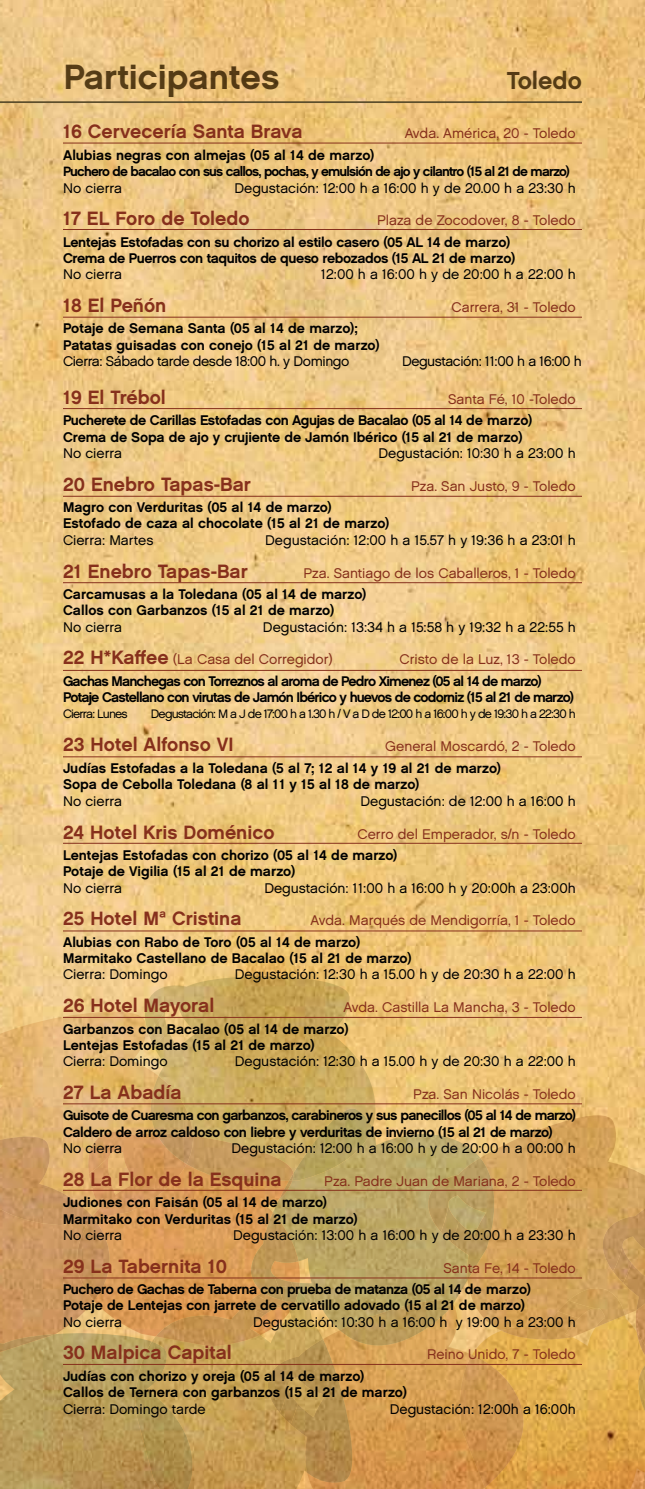
<style>
.page{position:relative;width:645px;height:1489px;background:#fff}
.page>*{position:absolute;margin:0;border:0;box-sizing:border-box;transform-origin:0 0}
.t1{font:35px "Chalet New York Nineteen Sixty";color:#5c4e2c}
.t2{font:24.5px "Chalet New York Nineteen Sixty";color:#5c4e2c}
.t3{font:19.25px "Chalet New York Nineteen Sixty";color:#86301c}
.t4{font:14px/16.4px "Chalet New York Nineteen Sixty";color:#000}
.t5{font:14px "Chalet London Nineteen Sixty";color:#000}
.t6{font:14px "Chalet London Nineteen Sixty";color:#86301c}
.t7{font:14px/16.4px "Chalet New York Nineteen Sixty";letter-spacing:-.045em;color:#000}
.t8{font:14px/16.4px "Chalet New York Nineteen Sixty";letter-spacing:-.06em;color:#000}
.t9{font:14px/16.4px "Chalet New York Nineteen Sixty";letter-spacing:-.02em;color:#000}
.t10{font:14px "Chalet London Nineteen Sixty";letter-spacing:-.03em;color:#000}
.t11{font:13.47px "Chalet New York Nineteen Sixty";letter-spacing:-.06em;color:#000}
.t12{font:12.25px "Chalet London Nineteen Sixty";letter-spacing:-.065em;color:#000}
.s1{font-family:"Chalet New York Nineteen Sixty";font-size:19.25px}
</style>
<div class="page">
<img style="left:0;top:0;width:645px;height:1011px">
<svg style="left:144px;top:976px;width:231px;height:35px;background:#d1ae62"></svg>
<svg style="left:0;top:1011px;width:645px;height:477px;background:#d0a55f"></svg>
<hr style="left:0;top:101px;width:582px;height:2px;background:#5c4e2c">
<hr style="left:63px;top:143px;width:519px;height:1px;background:#86301c">
<hr style="left:63px;top:229px;width:519px;height:1px;background:#86301c">
<hr style="left:63px;top:317px;width:519px;height:1px;background:#86301c">
<hr style="left:63px;top:408px;width:519px;height:1px;background:#86301c">
<hr style="left:63px;top:496px;width:519px;height:1px;background:#86301c">
<hr style="left:63px;top:582px;width:519px;height:1px;background:#86301c">
<hr style="left:63px;top:670px;width:519px;height:1px;background:#86301c">
<hr style="left:63px;top:756px;width:519px;height:1px;background:#86301c">
<hr style="left:63px;top:842px;width:519px;height:1px;background:#86301c">
<hr style="left:63px;top:930px;width:519px;height:1px;background:#86301c">
<hr style="left:63px;top:1016px;width:519px;height:1px;background:#86301c">
<hr style="left:63px;top:1103px;width:519px;height:1px;background:#86301c">
<hr style="left:63px;top:1189px;width:519px;height:1px;background:#86301c">
<hr style="left:63px;top:1277px;width:519px;height:1px;background:#86301c">
<hr style="left:63px;top:1363px;width:519px;height:1px;background:#86301c">
<h1 class="t1" style="left:63px;top:56px;width:218px">Participantes</h1>
<h2 class="t2" style="left:507px;top:66px;width:77px">Toledo</h2>
<h3 class="t3" style="left:63px;top:120px;width:241px">16 Cervecería Santa Brava</h3>
<p class="t6" style="left:405px;top:125px;width:173px">Avda. América, 20 - Toledo</p>
<p class="t4" style="left:63px;top:147px;width:313px">Alubias negras con almejas (05 al 14 de marzo)</p>
<p class="t11" style="left:63px;top:163px;width:508px">Puchero de bacalao con sus callos, pochas, y emulsión de ajo y cilantro (15 al 21 de marzo)</p>
<p class="t5" style="left:63px;top:179px;width:61px">No cierra</p>
<p class="t5" style="left:234px;top:179px;width:343px">Degustación: 12:00 h a 16:00 h y de 20.00 h a 23:30 h</p>
<h3 class="t3" style="left:63px;top:207px;width:188px">17 EL Foro de Toledo</h3>
<p class="t6" style="left:377px;top:212px;width:200px">Plaza de Zocodover, 8 - Toledo</p>
<p class="t9" style="left:63px;top:233px;width:454px">Lentejas Estofadas con su chorizo al estilo casero (05 AL 14 de marzo)<br>Crema de Puerros con taquitos de queso rebozados (15 AL 21 de marzo)</p>
<p class="t5" style="left:63px;top:266px;width:61px">No cierra</p>
<p class="t5" style="left:321px;top:266px;width:256px">12:00 h a 16:00 h y de 20:00 h a 22:00 h</p>
<h3 class="t3" style="left:63px;top:294px;width:105px">18 El Peñón</h3>
<p class="t6" style="left:451px;top:299px;width:126px">Carrera, 31 - Toledo</p>
<p class="t4" style="left:63px;top:320px;width:318px">Potaje de Semana Santa (05 al 14 de marzo);<br>Patatas guisadas con conejo (15 al 21 de marzo)</p>
<p class="t10" style="left:63px;top:353px;width:288px">Cierra: Sábado tarde desde 18:00 h. y Domingo</p>
<p class="t10" style="left:402px;top:353px;width:181px">Degustación: 11:00 h a 16:00 h</p>
<h3 class="t3" style="left:63px;top:385px;width:104px">19 El Trébol</h3>
<p class="t6" style="left:448px;top:390px;width:129px">Santa Fé, 10 -Toledo</p>
<p class="t4" style="left:63px;top:412px;width:471px">Pucherete de Carillas Estofadas con Agujas de Bacalao (05 al 14 de marzo)<br>Crema de Sopa de ajo y crujiente de Jamón Ibérico (15 al 21 de marzo)</p>
<p class="t5" style="left:63px;top:444px;width:61px">No cierra</p>
<p class="t5" style="left:378px;top:444px;width:199px">Degustación: 10:30 h a 23:00 h</p>
<h3 class="t3" style="left:63px;top:472px;width:189px">20 Enebro Tapas-Bar</h3>
<p class="t6" style="left:411px;top:477px;width:166px">Pza. San Justo, 9 - Toledo</p>
<p class="t4" style="left:63px;top:499px;width:328px">Magro con Verduritas (05 al 14 de marzo)<br>Estofado de caza al chocolate (15 al 21 de marzo)</p>
<p class="t5" style="left:63px;top:531px;width:92px">Cierra: Martes</p>
<p class="t5" style="left:265px;top:531px;width:312px">Degustación: 12:00 h a 15.57 h y 19:36 h a 23:01 h</p>
<h3 class="t3" style="left:63px;top:559px;width:186px">21 Enebro Tapas-Bar</h3>
<p class="t6" style="left:303px;top:564px;width:274px">Pza. Santiago de los Caballeros, 1 - Toledo</p>
<p class="t4" style="left:63px;top:585px;width:305px">Carcamusas a la Toledana (05 al 14 de marzo)<br>Callos con Garbanzos (15 al 21 de marzo)</p>
<p class="t5" style="left:63px;top:618px;width:61px">No cierra</p>
<p class="t5" style="left:263px;top:618px;width:314px">Degustación: 13:34 h a 15:58 h y 19:32 h a 22:55 h</p>
<p class="t6" style="left:63px;top:651px;width:271px"><span class="s1">22 H*Kaffee</span> (La Casa del Corregidor)</p>
<p class="t6" style="left:399px;top:651px;width:178px">Cristo de la Luz, 13 - Toledo</p>
<p class="t8" style="left:63px;top:672px;width:512px">Gachas Manchegas con Torreznos al aroma de Pedro Ximenez (05 al 14 de marzo)<br>Potaje Castellano con virutas de Jamón Ibérico y huevos de codorniz (15 al 21 de marzo)</p>
<p class="t12" style="left:63px;top:706px;width:66px">Cierra: Lunes</p>
<p class="t12" style="left:151px;top:706px;width:426px">Degustación: M a J de 17:00 h a 1.30 h / V a D de 12:00 h a 16:00 h y de 19:30 h a 22:30 h</p>
<h3 class="t3" style="left:63px;top:732px;width:172px">23 Hotel Alfonso VI</h3>
<p class="t6" style="left:385px;top:737px;width:192px">General Moscardó, 2 - Toledo</p>
<p class="t4" style="left:63px;top:759px;width:439px">Judías Estofadas a la Toledana (5 al 7; 12 al 14 y 19 al 21 de marzo)<br>Sopa de Cebolla Toledana (8 al 11 y 15 al 18 de marzo)</p>
<p class="t5" style="left:63px;top:792px;width:61px">No cierra</p>
<p class="t5" style="left:360px;top:792px;width:217px">Degustación: de 12:00 h a 16:00 h</p>
<h3 class="t3" style="left:63px;top:820px;width:213px">24 Hotel Kris Doménico</h3>
<p class="t6" style="left:357px;top:825px;width:220px">Cerro del Emperador, s/n - Toledo</p>
<p class="t4" style="left:63px;top:846px;width:336px">Lentejas Estofadas con chorizo (05 al 14 de marzo)<br>Potaje de Vigilia (15 al 21 de marzo)</p>
<p class="t5" style="left:63px;top:879px;width:61px">No cierra</p>
<p class="t5" style="left:264px;top:879px;width:313px">Degustación: 11:00 h a 16:00 h y 20:00h a 23:00h</p>
<h3 class="t3" style="left:63px;top:906px;width:180px">25 Hotel Mª Cristina</h3>
<p class="t6" style="left:311px;top:911px;width:267px">Avda. Marqués de Mendigorría, 1 - Toledo</p>
<p class="t4" style="left:63px;top:933px;width:350px">Alubias con Rabo de Toro (05 al 14 de marzo)<br>Marmitako Castellano de Bacalao (15 al 21 de marzo)</p>
<p class="t5" style="left:63px;top:965px;width:106px">Cierra: Domingo</p>
<p class="t5" style="left:235px;top:965px;width:342px">Degustación: 12:30 h a 15.00 h y de 20:30 h a 22:00 h</p>
<h3 class="t3" style="left:63px;top:993px;width:153px">26 Hotel Mayoral</h3>
<p class="t6" style="left:344px;top:998px;width:234px">Avda. Castilla La Mancha, 3 - Toledo</p>
<p class="t4" style="left:63px;top:1020px;width:287px">Garbanzos con Bacalao (05 al 14 de marzo)<br>Lentejas Estofadas (15 al 21 de marzo)</p>
<p class="t5" style="left:63px;top:1052px;width:106px">Cierra: Domingo</p>
<p class="t5" style="left:235px;top:1052px;width:342px">Degustación: 12:30 h a 15.00 h y de 20:30 h a 22:00 h</p>
<h3 class="t3" style="left:63px;top:1080px;width:120px">27 La Abadía</h3>
<p class="t6" style="left:413px;top:1085px;width:164px">Pza. San Nicolás - Toledo</p>
<p class="t7" style="left:63px;top:1107px;width:515px">Guisote de Cuaresma con garbanzos, carabineros y sus panecillos (05 al 14 de marzo)<br>Caldero de arroz caldoso con liebre y verduritas de invierno (15 al 21 de marzo)</p>
<p class="t5" style="left:63px;top:1139px;width:61px">No cierra</p>
<p class="t5" style="left:232px;top:1139px;width:346px">Degustación: 12:00 h a 16:00 h y de 20:00 h a 00:00 h</p>
<h3 class="t3" style="left:63px;top:1167px;width:220px">28 La Flor de la Esquina</h3>
<p class="t6" style="left:324px;top:1172px;width:253px">Pza. Padre Juan de Mariana, 2 - Toledo</p>
<p class="t4" style="left:63px;top:1193px;width:296px">Judiones con Faisán (05 al 14 de marzo)<br>Marmitako con Verduritas (15 al 21 de marzo)</p>
<p class="t5" style="left:63px;top:1226px;width:61px">No cierra</p>
<p class="t5" style="left:233px;top:1226px;width:344px">Degustación: 13:00 h a 16:00 h y de 20:00 h a 23:30 h</p>
<h3 class="t3" style="left:63px;top:1254px;width:166px">29 La Tabernita 10</h3>
<p class="t6" style="left:443px;top:1259px;width:134px">Santa Fe, 14 - Toledo</p>
<p class="t4" style="left:63px;top:1280px;width:469px">Puchero de Gachas de Taberna con prueba de matanza (05 al 14 de marzo)<br>Potaje de Lentejas con jarrete de cervatillo adovado (15 al 21 de marzo)</p>
<p class="t5" style="left:63px;top:1313px;width:61px">No cierra</p>
<p class="t5" style="left:253px;top:1313px;width:324px">Degustación: 10:30 h a 16:00 h y 19:00 h a 23:00 h</p>
<h3 class="t3" style="left:63px;top:1340px;width:170px">30 Malpica Capital</h3>
<p class="t6" style="left:427px;top:1345px;width:150px">Reino Unido, 7 - Toledo</p>
<p class="t4" style="left:63px;top:1367px;width:345px">Judías con chorizo y oreja (05 al 14 de marzo)<br>Callos de Ternera con garbanzos (15 al 21 de marzo)</p>
<p class="t5" style="left:63px;top:1399px;width:144px">Cierra: Domingo tarde</p>
<p class="t5" style="left:390px;top:1399px;width:188px">Degustación: 12:00h a 16:00h</p>
</div>
